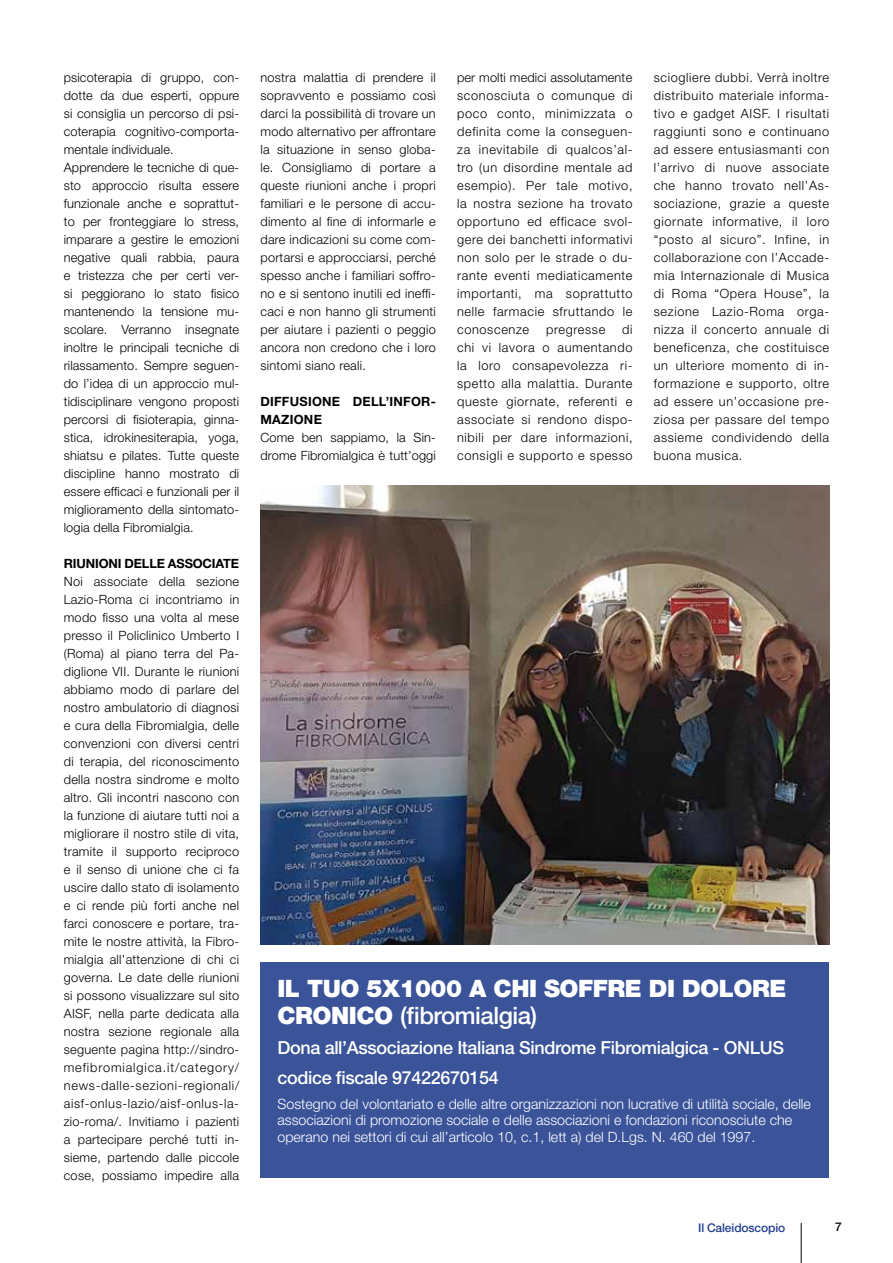
<style>
.page{position:relative;width:893px;height:1263px;background:#fff}
.page>*{position:absolute;margin:0;border:0;box-sizing:border-box;transform-origin:0 0}
.t1{font:900 24px/27px "Helvetica Neue LT Std";letter-spacing:-.02em;color:#fff}
.t2{font:500 18px/29.5px "Helvetica Neue LT Std";letter-spacing:-.02em;color:#fff}
.t3{font:300 14.25px/16.5px "Helvetica Neue LT Std";color:#fff}
.t4{font:300 12.75px/18px "Helvetica Neue LT";letter-spacing:.01em;color:#000;text-align:justify}
.t5{font:700 12.75px/18px "Helvetica Neue LT";letter-spacing:.02em;color:#000}
.t6{font:700 12.75px "Helvetica Neue LT";letter-spacing:-.01em;color:#000}
.t7{font:300 12.75px "Helvetica Neue LT";letter-spacing:.05em;color:#000}
.t8{font:500 12px "Helvetica Neue LT Std";letter-spacing:-.01em;color:#24408e}
.t9{font:500 12px "Helvetica Neue LT Std";color:#000}
.s1{font-weight:500}
</style>
<div class="page">
<hr style="left:801px;top:1223px;width:1px;height:40px;background:#000">
<img style="left:260px;top:486px;width:569px;height:459px">
<div style="left:260px;top:963px;width:569px;height:215px;background:#3a5399"></div>
<p class="t4" style="left:64px;top:68px;width:177px;text-align:left">psicoterapia di gruppo, con&shy;dotte da due esperti, oppure si consiglia un percorso di psi&shy;coterapia cognitivo-comporta&shy;mentale individuale.<br>Apprendere le tecniche di que&shy;sto approccio risulta essere funzionale anche e soprattut&shy;to per fronteggiare lo stress, imparare a gestire le emozioni negative quali rabbia, paura e tristezza che per certi ver&shy;si peggiorano lo stato fisico mantenendo la tensione mu&shy;scolare. Verranno insegnate inoltre le principali tecniche di rilassamento. Sempre seguen&shy;do l’idea di un approccio mul&shy;tidisciplinare vengono proposti percorsi di fisioterapia, ginna&shy;stica, idrokinesiterapia, yoga, shiatsu e pilates. Tutte queste discipline hanno mostrato di essere efficaci e funzionali per il miglioramento della sintomato&shy;logia della Fibromialgia.</p>
<p class="t6" style="left:64px;top:555px;width:177px">RIUNIONI DELLE ASSOCIATE</p>
<p class="t4" style="left:64px;top:572px;width:177px">Noi associate della sezione Lazio-Roma ci incontriamo in modo fisso una volta al mese presso il Policlinico Umberto I (Roma) al piano terra del Pa&shy;diglione VII. Durante le riunioni abbiamo modo di parlare del nostro ambulatorio di diagnosi e cura della Fibromialgia, delle convenzioni con diversi centri di terapia, del riconoscimento della nostra sindrome e molto altro. Gli incontri nascono con la funzione di aiutare tutti noi a migliorare il nostro stile di vita, tramite il supporto reciproco e il senso di unione che ci fa uscire dallo stato di isolamento e ci rende più forti anche nel farci conoscere e portare, tra&shy;mite le nostre attività, la Fibro&shy;mialgia all’attenzione di chi ci governa. Le date delle riunioni si possono visualizzare sul sito AISF, nella parte dedicata alla nostra sezione regionale alla seguente pagina http://sindro&shy;mefibromialgica.it/category/ news-dalle-sezioni-regionali/ aisf-onlus-lazio/aisf-onlus-la&shy;zio-roma/. Invitiamo i pazienti a partecipare perché tutti in&shy;sieme, partendo dalle piccole cose, possiamo impedire alla</p>
<p class="t4" style="left:260px;top:68px;width:177px">nostra malattia di prendere il sopravvento e possiamo così darci la possibilità di trovare un modo alternativo per affrontare la situazione in senso globa&shy;le. Consigliamo di portare a queste riunioni anche i propri familiari e le persone di accu&shy;dimento al fine di informarle e dare indicazioni su come com&shy;portarsi e approcciarsi, perché spesso anche i familiari soffro&shy;no e si sentono inutili ed ineffi&shy;caci e non hanno gli strumenti per aiutare i pazienti o peggio ancora non credono che i loro sintomi siano reali.</p>
<p class="t5" style="left:260px;top:392px;width:177px">DIFFUSIONE DELL’INFOR-<br>MAZIONE</p>
<p class="t4" style="left:260px;top:428px;width:177px">Come ben sappiamo, la Sin&shy;drome Fibromialgica è tutt’oggi</p>
<p class="t4" style="left:457px;top:68px;width:177px">per molti medici assolutamente sconosciuta o comunque di poco conto, minimizzata o definita come la conseguen&shy;za inevitabile di qualcos’al&shy;tro (un disordine mentale ad esempio). Per tale motivo, la nostra sezione ha trovato opportuno ed efficace svol&shy;gere dei banchetti informativi non solo per le strade o du&shy;rante eventi mediaticamente importanti, ma soprattutto nelle farmacie sfruttando le conoscenze</p>
<p class="t4" style="left:457px;top:320px;width:177px;text-indent:165px">di chi vi lavora o aumentando la loro consapevolezza ri&shy;spetto alla malattia. Durante queste giornate, referenti e associate si rendono dispo&shy;nibili per dare informazioni, consigli e supporto e spesso</p>
<p class="t7" style="left:546px;top:322px;width:61px">pregresse</p>
<p class="t4" style="left:654px;top:68px;width:177px">sciogliere dubbi. Verrà inoltre distribuito materiale informa&shy;tivo e gadget AISF. I risultati raggiunti sono e continuano ad essere entusiasmanti con l’arrivo di nuove associate che hanno trovato nell’As&shy;sociazione, grazie a queste giornate informative, il loro “posto al sicuro”. Infine, in collaborazione con l’Accade&shy;mia Internazionale di Musica di Roma “Opera House”, la sezione Lazio-Roma orga&shy;nizza il concerto annuale di beneficenza, che costituisce un ulteriore momento di in&shy;formazione e supporto, oltre ad essere un’occasione pre&shy;ziosa per passare del tempo assieme condividendo della buona musica.</p>
<h1 class="t1" style="left:277px;top:975px;width:510px">IL TUO 5X1000 A CHI SOFFRE DI DOLORE<br>CRONICO <span class="s1">(fibromialgia)</span></h1>
<h2 class="t2" style="left:277px;top:1033px;width:508px">Dona all’Associazione Italiana Sindrome Fibromialgica - ONLUS codice fiscale 97422670154</h2>
<p class="t3" style="left:277px;top:1095px;width:535px">Sostegno del volontariato e delle altre organizzazioni non lucrative di utilità sociale, delle associazioni di promozione sociale e delle associazioni e fondazioni riconosciute che operano nei settori di cui all’articolo 10, c.1, lett a) del D.Lgs. N. 460 del 1997.</p>
<p class="t8" style="left:698px;top:1220px;width:89px">Il Caleidoscopio</p>
<p class="t9" style="left:835px;top:1220px;width:8px">7</p>
</div>
